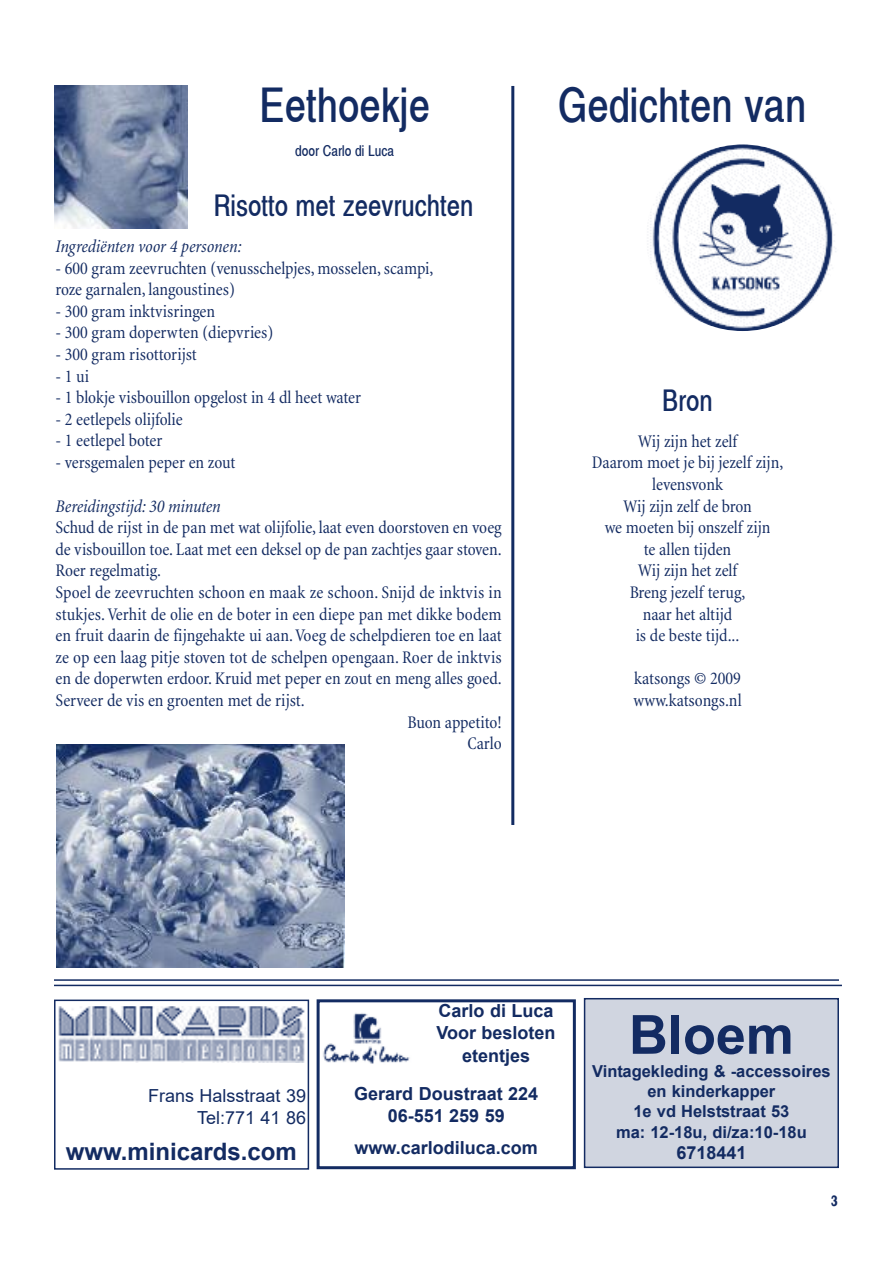
<style>
.page{position:relative;width:893px;height:1263px;background:#fff}
.page>*{position:absolute;margin:0;border:0;box-sizing:border-box;transform-origin:0 0}
.t1{font:700 54px "Arial";color:#132b62}
.t2{font:48px "Xerox Sans Serif Narrow FC";color:#132b62}
.t3{font:30px "Xerox Sans Serif Narrow FC";color:#132b62}
.t4{font:700 24px "Arial";color:#132b62}
.t5{font:condensed 18px/21.6px "Minion";color:#132b62}
.t6{font:700 18px/22.5px "Arial";color:#132b62;text-align:center}
.t7{font:italic condensed 18px "Minion";letter-spacing:-.005em;color:#132b62}
.t8{font:18px/21.6px "Arial";color:#132b62;text-align:right}
.t9{font:700 16.5px/20.4px "Arial";color:#132b62;text-align:center}
.t10{font:15px "Xerox Sans Serif Narrow FC";color:#132b62}
.t11{font:700 15px "Xerox Sans Serif Narrow FC";color:#132b62}
</style>
<div class="page">
<hr style="left:54px;top:979px;width:785px;height:2px;background:#132b62">
<div style="left:54px;top:999px;width:255px;height:171px;border:2px solid #132b62"></div>
<img style="left:58px;top:1006px;width:247px;height:57px">
<svg style="left:54px;top:984px;width:785px;height:1px"></svg>
<div style="left:317px;top:999px;width:259px;height:170px;border:3px solid #132b62"></div>
<img style="left:323px;top:1013px;width:87px;height:51px">
<div style="left:585px;top:999px;width:252px;height:167px;background:#d0d5e0"></div>
<div style="left:584px;top:998px;width:255px;height:170px;border:2px solid #132b62"></div>
<img style="left:54px;top:86px;width:133px;height:143px">
<img style="left:646px;top:144px;width:193px;height:187px;border-radius:50%">
<hr style="left:511px;top:86px;width:3px;height:739px;background:#132b62">
<hr style="left:54px;top:985px;width:788px;height:1px;background:#132b62">
<img style="left:57px;top:744px;width:288px;height:223px">
<h2 class="t2" style="left:259px;top:87px;width:172px">Eethoekje</h2>
<p class="t10" style="left:295px;top:145px;width:101px">door Carlo di Luca</p>
<h3 class="t3" style="left:214px;top:195px;width:261px">Risotto met zeevruchten</h3>
<p class="t7" style="left:55px;top:239px;width:187px">Ingrediënten voor 4 personen:</p>
<p class="t5" style="left:55px;top:259px;width:379px">- 600 gram zeevruchten (venusschelpjes, mosselen,scampi, roze garnalen, langoustines)</p>
<p class="t5" style="left:56px;top:302px;width:161px">- 300 gram inktvisringen</p>
<p class="t5" style="left:56px;top:323px;width:219px">- 300 gram doperwten (diepvries)</p>
<p class="t5" style="left:56px;top:345px;width:143px">- 300 gram risottorijst -1ui</p>
<p class="t5" style="left:56px;top:388px;width:307px">- 1 blokje visbouillon opgelost in 4 dl heet water</p>
<p class="t5" style="left:56px;top:410px;width:129px">- 2 eetlepels olijfolie</p>
<p class="t5" style="left:56px;top:431px;width:108px">- 1 eetlepel boter</p>
<p class="t5" style="left:56px;top:453px;width:181px">- versgemalen peper en zout</p>
<p class="t7" style="left:56px;top:499px;width:167px">Bereidingstijd: 30 minuten</p>
<p class="t5" style="left:56px;top:518px;width:448px">Schud de rijst in de pan met wat olijfolie, laat even doorstoven en voeg</p>
<p class="t5" style="left:56px;top:540px;width:448px">de visbouillon toe. Laat met een deksel op de pan zachtjes gaar stoven.</p>
<p class="t5" style="left:56px;top:561px;width:107px">Roer regelmatig.</p>
<p class="t5" style="left:56px;top:583px;width:448px">Spoel de zeevruchten schoon en maak ze schoon. Snijd de inktvis in</p>
<p class="t5" style="left:56px;top:605px;width:448px">stukjes.Verhit de olie en de boter in een diepe pan met dikke bodem</p>
<p class="t5" style="left:56px;top:626px;width:448px">en fruit daarin de fijngehakte ui aan.Voeg de schelpdieren toe en laat</p>
<p class="t5" style="left:56px;top:648px;width:448px">ze op een laag pitje stoven tot de schelpen opengaan. Roer de inktvis</p>
<p class="t5" style="left:56px;top:669px;width:448px">en de doperwten erdoor. Kruid met peper en zout en meng alles goed.</p>
<p class="t5" style="left:56px;top:691px;width:251px">Serveer de vis en groenten met de rijst.</p>
<p class="t5" style="left:408px;top:713px;width:96px">Buon appetito!</p>
<p class="t5" style="left:468px;top:734px;width:36px">Carlo</p>
<h2 class="t2" style="left:558px;top:87px;width:250px">Gedichten van</h2>
<h3 class="t3" style="left:662px;top:389px;width:52px">Bron</h3>
<p class="t5" style="left:592px;top:432px;width:193px;text-align:center">Wij zijn het zelf<br>Daarom moet je bij jezelf zijn, levensvonk<br>Wij zijn zelf de bron<br>we moeten bij onszelf zijn<br>te allen tijden<br>Wij zijn het zelf<br>Breng jezelf terug,<br>naar het altijd<br>is de beste tijd...</p>
<p class="t5" style="left:634px;top:669px;width:110px">katsongs © 2009 www.katsongs.nl</p>
<p class="t8" style="left:148px;top:1085px;width:160px">Frans Halsstraat 39<br>Tel:771 41 86</p>
<h3 class="t4" style="left:66px;top:1138px;width:233px">www.minicards.com</h3>
<p class="t6" style="left:436px;top:999px;width:121px">Carlo di Luca<br>Voor besloten etentjes</p>
<p class="t6" style="left:354px;top:1083px;width:186px;line-height:21.6px">Gerard Doustraat 224<br>06-551 259 59</p>
<p class="t6" style="left:354px;top:1136px;width:185px">www.carlodiluca.com</p>
<h1 class="t1" style="left:629px;top:1005px;width:167px">Bloem</h1>
<p class="t9" style="left:616px;top:1081px;width:192px">en kinderkapper<br>1e vd Helststraat 53<br>ma: 12-18u, di/za:10-18u</p>
<p class="t6" style="left:676px;top:1142px;width:72px">6718441</p>
<p class="t9" style="left:592px;top:1061px;width:240px">Vintagekleding &amp; -accessoires</p>
<p class="t11" style="left:831px;top:1195px;width:8px">3</p>
</div>
